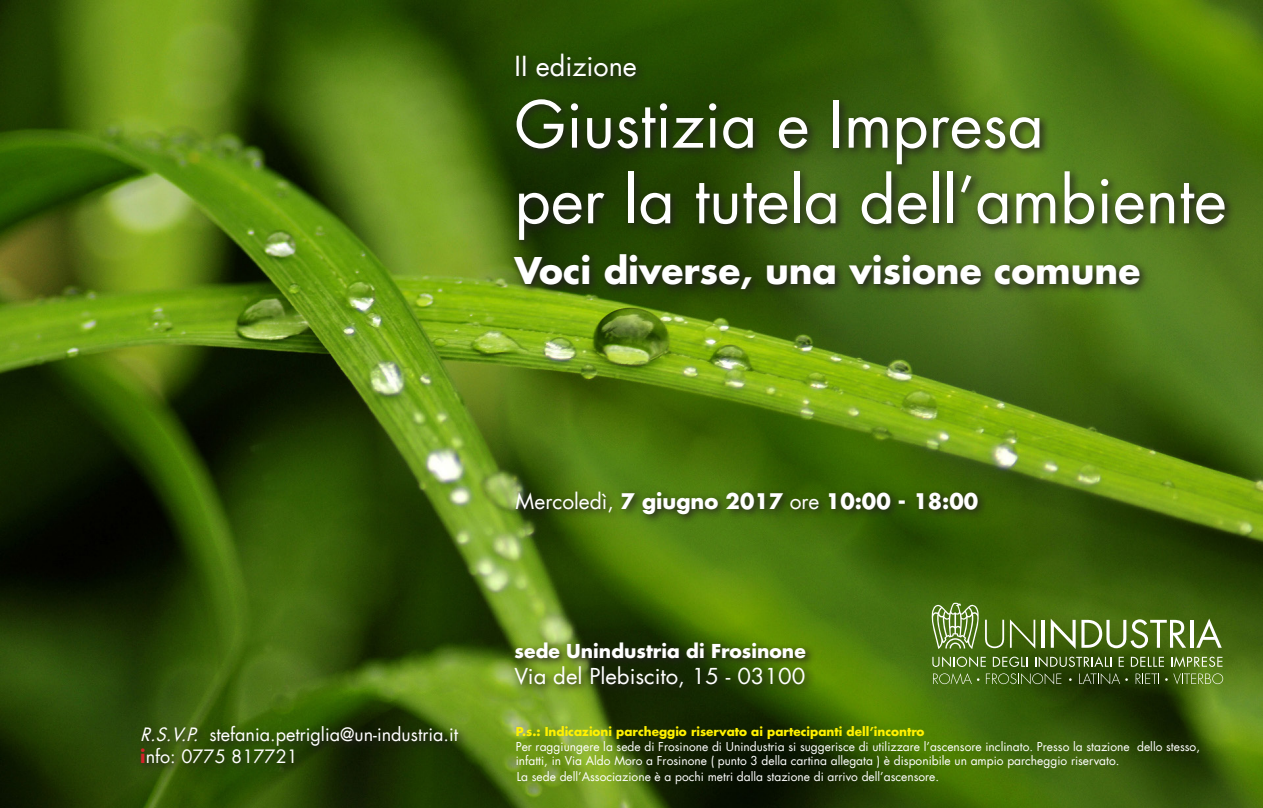
<style>
.page{position:relative;width:1263px;height:808px;background:#fff}
.page>*{position:absolute;margin:0;border:0;box-sizing:border-box;transform-origin:0 0}
.t1{font:63px "Futura LT";color:#fff}
.t2{font:700 36px "Futura LT";color:#fff}
.t3{font:27px "Futura LT";color:#fff}
.t4{font:21.45px "Futura LT";color:#fff}
.t5{font:700 21px "Futura LT";color:#fff}
.t6{font:700 18.75px "Futura LT";color:#fff}
.t7{font:18px "Futura LT";color:#fff}
.t8{font:12px "Futura LT";color:#fff}
.t9{font:700 12px "Futura LT";color:#fff101}
.s1{font-style:italic}
.s2{font-weight:700;color:#d1232a}
.s3{font-weight:400}
</style>
<div class="page">
<img style="left:0;top:0;width:1263px;height:808px">
<svg style="left:512px;top:487px;width:476px;height:38px;background:#3d600d"></svg>
<svg style="left:985px;top:620px;width:19px;height:28px"></svg>
<svg style="left:1010px;top:619px;width:25px;height:30px"></svg>
<svg style="left:932px;top:603px;width:47px;height:46px;background:#7d9a56"></svg>
<hr style="left:1042px;top:620px;width:3px;height:28px;background:#fff">
<svg style="left:1051px;top:619px;width:135px;height:30px"></svg>
<hr style="left:1190px;top:620px;width:3px;height:28px;background:#fff">
<svg style="left:1196px;top:618px;width:26px;height:30px"></svg>
<svg style="left:933px;top:673px;width:46px;height:11px"></svg>
<svg style="left:986px;top:673px;width:75px;height:11px"></svg>
<svg style="left:1079px;top:673px;width:49px;height:11px"></svg>
<svg style="left:1135px;top:673px;width:24px;height:11px"></svg>
<svg style="left:1165px;top:673px;width:58px;height:11px"></svg>
<svg style="left:932px;top:656px;width:54px;height:11px"></svg>
<svg style="left:993px;top:657px;width:35px;height:10px"></svg>
<svg style="left:1035px;top:656px;width:76px;height:11px"></svg>
<svg style="left:1119px;top:657px;width:5px;height:10px"></svg>
<svg style="left:1131px;top:657px;width:33px;height:10px"></svg>
<svg style="left:1171px;top:656px;width:51px;height:11px"></svg>
<svg style="left:511px;top:638px;width:305px;height:60px;background:#3a540e"></svg>
<svg style="left:136px;top:722px;width:333px;height:52px;background:#264006"></svg>
<svg style="left:512px;top:94px;width:723px;height:157px;background:#385712"></svg>
<svg style="left:510px;top:249px;width:641px;height:51px;background:#3a5515"></svg>
<div style="left:511px;top:50px;width:136px;height:38px;background:#234504"></div>
<p class="t3" style="left:514px;top:49px;width:124px">II edizione</p>
<p class="t1" style="left:514px;top:84px;width:531px">Giustizia e Impresa</p>
<p class="t1" style="left:514px;top:160px;width:714px">per la tutela dell’ambiente</p>
<p class="t2" style="left:514px;top:246px;width:627px">Voci diverse, una visione comune</p>
<p class="t7" style="left:140px;top:723px;width:319px"><span class="s1">R.S.V.P.</span> stefania.petriglia@un-industria.it</p>
<p class="t7" style="left:140px;top:745px;width:159px"><span class="s2">i</span>nfo: 0775 817721</p>
<p class="t5" style="left:516px;top:487px;width:464px"><span class="s3">Mercoledì,</span> 7 giugno 2017 <span class="s3">ore</span> 10:00 - 18:00</p>
<p class="t6" style="left:515px;top:639px;width:293px">sede Unindustria di Frosinone</p>
<p class="t4" style="left:515px;top:662px;width:292px">Via del Plebiscito, 15 - 03100</p>
<p class="t9" style="left:516px;top:724px;width:410px">P.s.: Indicazioni parcheggio riservato ai partecipanti dell’incontro</p>
<p class="t8" style="left:516px;top:738px;width:686px">Per raggiungere la sede di Frosinone di Unindustria si suggerisce di utilizzare l’ascensore inclinato. Presso la stazione dello stesso,</p>
<p class="t8" style="left:516px;top:753px;width:605px">infatti, in Via Aldo Moro a Frosinone ( punto 3 della cartina allegata ) è disponibile un ampio parcheggio riservato.</p>
<p class="t8" style="left:517px;top:769px;width:424px">La sede dell’Associazione è a pochi metri dalla stazione di arrivo dell’ascensore.</p>
</div>
